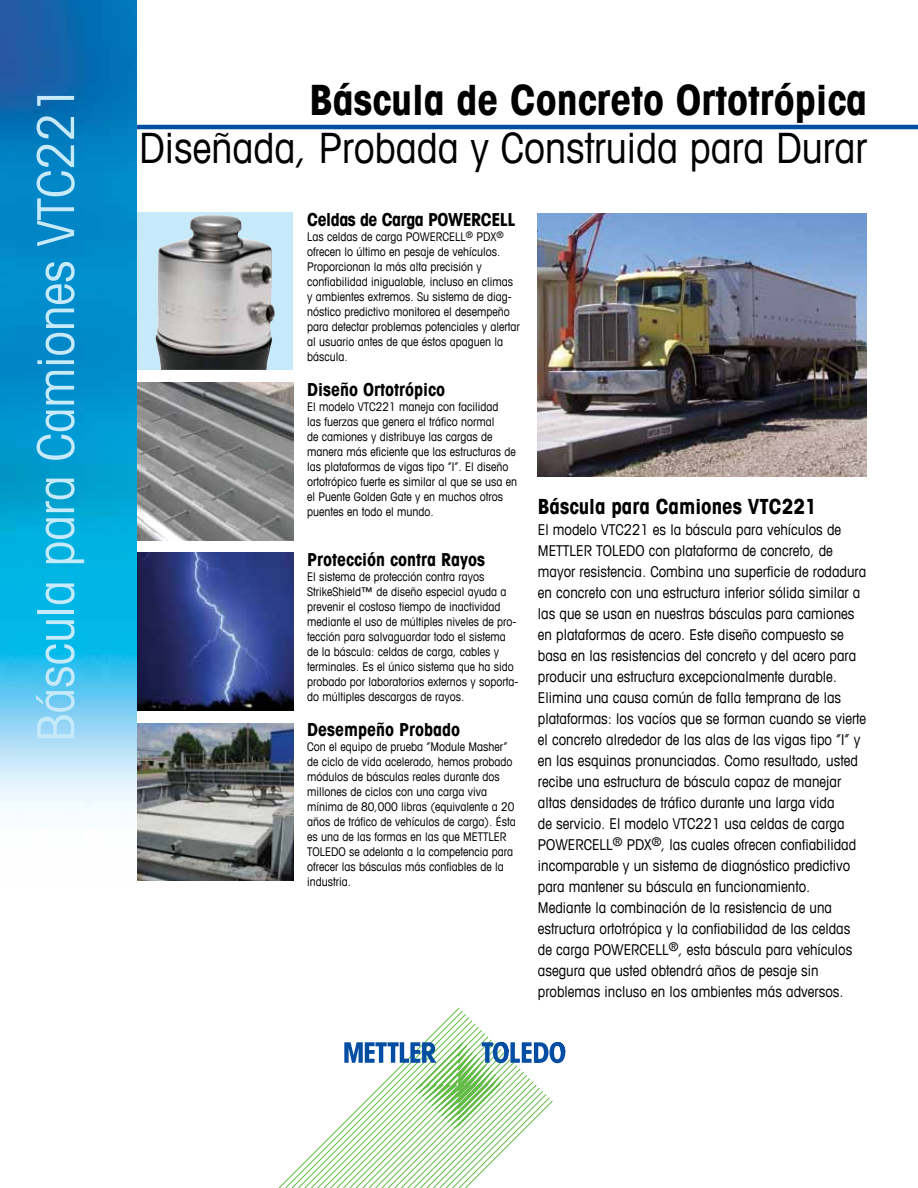
<style>
.page{position:relative;width:918px;height:1188px;background:#fff}
.page>*{position:absolute;margin:0;border:0;box-sizing:border-box;transform-origin:0 0}
.t1{font:condensed 51px "Avant Garde Com";color:#c7eafb}
.t2{font:condensed 42px "Avant Garde Com";color:#000}
.t3{font:700 condensed 42px "Avant Garde Com";color:#000}
.t4{font:700 condensed 21px "Avant Garde Com";color:#000}
.t5{font:700 condensed 18px "Avant Garde Com";color:#000}
.t6{font:700 condensed 18px "Avant Garde Com";letter-spacing:-.025em;color:#000}
.t7{font:condensed 15px/21px "Avant Garde Com";color:#000}
.t8{font:condensed 12px/15px "Avant Garde Com";color:#000}
</style>
<div class="page">
<img style="left:136px;top:383px;width:157px;height:157px">
<img style="left:136px;top:723px;width:157px;height:158px">
<div style="left:136px;top:213px;width:157px;height:157px;background:#c7eafb"></div>
<img style="left:155px;top:215px;width:120px;height:155px">
<img style="left:136px;top:553px;width:157px;height:157px">
<hr style="left:4px;top:125px;width:914px;height:4px;background:#004fa3">
<svg style="left:278px;top:1008px;width:247px;height:180px"></svg>
<svg style="left:344px;top:1042px;width:221px;height:87px"></svg>
<img style="left:538px;top:213px;width:329px;height:263px">
<img style="left:0;top:0;width:136px;height:810px">
<h1 class="t1" style="left:24px;top:742px;width:659px;rotate:-90deg">Báscula para Camiones VTC221</h1>
<h2 class="t3" style="left:310px;top:73px;width:559px">Báscula de Concreto Ortotrópica</h2>
<h2 class="t2" style="left:139px;top:122px;width:730px">Diseñada, Probada y Construida para Durar</h2>
<h3 class="t6" style="left:307px;top:208px;width:210px">Celdas de Carga POWERCELL</h3>
<p class="t8" style="left:307px;top:229px;width:214px">Las celdas de carga POWERCELL<sup>®</sup> PDX<sup>® </sup>ofrecen lo último en pesaje de vehículos.<br>Proporcionan la más alta precisión y confiabilidad inigualable, incluso en climas y ambientes extremos. Su sistema de diag&shy;nóstico predictivo monitorea el desempeño para detectar problemas potenciales y alertar al usuario antes de que éstos apaguen la báscula.</p>
<h3 class="t5" style="left:307px;top:378px;width:139px">Diseño Ortotrópico</h3>
<p class="t8" style="left:307px;top:399px;width:211px">El modelo VTC221 maneja con facilidad<br>las fuerzas que genera el tráfico normal<br>de camiones y distribuye las cargas de manera más eficiente que las estructuras de las plataformas de vigas tipo “I”. El diseño ortotrópico fuerte es similar al que se usa en el Puente Golden Gate y en muchos otros puentes en todo el mundo.</p>
<h3 class="t5" style="left:307px;top:548px;width:179px">Protección contra Rayos</h3>
<p class="t8" style="left:307px;top:569px;width:213px">El sistema de protección contra rayos StrikeShield™ de diseño especial ayuda a prevenir el costoso tiempo de inactividad mediante el uso de múltiples niveles de pro&shy;tección para salvaguardar todo el sistema de la báscula: celdas de carga, cables y terminales. Es el único sistema que ha sido probado por laboratorios externos y soporta&shy;do múltiples descargas de rayos.</p>
<h3 class="t5" style="left:307px;top:718px;width:154px">Desempeño Probado</h3>
<p class="t8" style="left:307px;top:739px;width:210px">Con el equipo de prueba “Module Masher” de ciclo de vida acelerado, hemos probado módulos de básculas reales durante dos millones de ciclos con una carga viva mínima de 80,000 libras (equivalente a 20 años de tráfico de vehículos de carga). Ésta es una de las formas en las que METTLER TOLEDO se adelanta a la competencia para ofrecer las básculas más confiables de la industria.</p>
<h3 class="t4" style="left:538px;top:493px;width:280px">Báscula para Camiones VTC221</h3>
<p class="t7" style="left:538px;top:519px;width:330px">El modelo VTC221 es la báscula para vehículos de METTLER TOLEDO con plataforma de concreto, de mayor resistencia. Combina una superficie de rodadura en concreto con una estructura inferior sólida similar a las que se usan en nuestras básculas para camiones en plataformas de acero. Este diseño compuesto se basa en las resistencias del concreto y del acero para producir una estructura excepcionalmente durable.<br>Elimina una causa común de falla temprana de las plataformas: los vacíos que se forman cuando se vierte el concreto alrededor de las alas de las vigas tipo “I” y en las esquinas pronunciadas. Como resultado, usted recibe una estructura de báscula capaz de manejar altas densidades de tráfico durante una larga vida<br>de servicio. El modelo VTC221 usa celdas de carga POWERCELL<sup>®</sup> PDX<sup>®</sup>, las cuales ofrecen confiabilidad incomparable y un sistema de diagnóstico predictivo para mantener su báscula en funcionamiento.<br>Mediante la combinación de la resistencia de una estructura ortotrópica y la confiabilidad de las celdas de carga POWERCELL<sup>®</sup>, esta báscula para vehículos asegura que usted obtendrá años de pesaje sin problemas incluso en los ambientes más adversos.</p>
</div>
